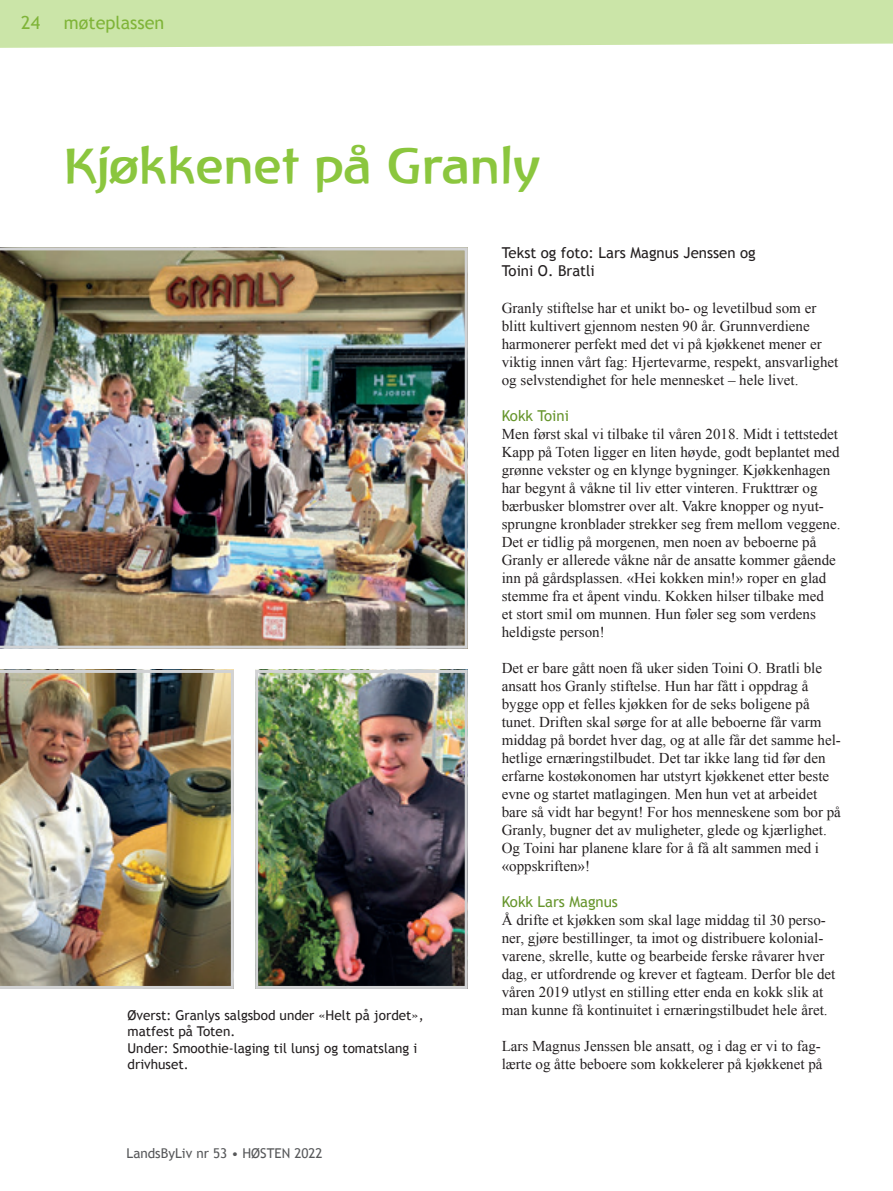
<style>
.page{position:relative;width:893px;height:1191px;background:#fff}
.page>*{position:absolute;margin:0;border:0;box-sizing:border-box;transform-origin:0 0}
.t1{font:48px "Atlantis";color:#8bc63e}
.t2{font:18px "Trebuchet MS";color:#7fb438}
.t3{font:15px/18px "Times New Roman";color:#231f20}
.t4{font:15px/18px "Trebuchet MS";color:#231f20}
.t5{font:15px "Trebuchet MS";color:#66952c}
.t6{font:13.5px/16.2px "Trebuchet MS";color:#231f20}
.t7{font:13.5px "Trebuchet MS";color:#57585a}
</style>
<div class="page">
<div style="left:0;top:0;width:893px;height:48px;background:#cbe5a8"></div>
<img style="left:0;top:247px;width:468px;height:401px">
<img style="left:0;top:670px;width:234px;height:319px">
<img style="left:259px;top:674px;width:205px;height:311px">
<div style="left:255px;top:670px;width:213px;height:319px;border:3px solid #d1d2d4"></div>
<p class="t2" style="left:21px;top:12px;width:20px">24</p>
<p class="t2" style="left:64px;top:12px;width:102px">møteplassen</p>
<h1 class="t1" style="left:64px;top:136px;width:476px">Kjøkkenet på Granly</h1>
<p class="t6" style="left:128px;top:1007px;width:298px">Øverst: Granlys salgsbod under «Helt på jordet», matfest på Toten.<br>Under: Smoothie-laging til lunsj og tomatslang i drivhuset.</p>
<p class="t7" style="left:126px;top:1145px;width:198px">LandsByLiv nr 53 • HØSTEN 2022</p>
<p class="t4" style="left:502px;top:244px;width:255px">Tekst og foto: Lars Magnus Jenssen og<br>Toini O. Bratli</p>
<p class="t3" style="left:502px;top:298px;width:338px">Granly stiftelse har et unikt bo- og levetilbud som er blitt kultivert gjennom nesten 90 år. Grunnverdiene harmonerer perfekt med det vi på kjøkkenet mener er viktig innen vårt fag: Hjertevarme, respekt, ansvarlighet og selvstendighet for hele mennesket – hele livet.</p>
<p class="t5" style="left:502px;top:406px;width:69px">Kokk Toini</p>
<p class="t3" style="left:502px;top:424px;width:340px">Men først skal vi tilbake til våren 2018. Midt i tettstedet Kapp på Toten ligger en liten høyde, godt beplantet med grønne vekster og en klynge bygninger. Kjøkkenhagen har begynt å våkne til liv etter vinteren. Frukttrær og bærbusker blomstrer over alt. Vakre knopper og nyut&shy;sprungne kronblader strekker seg frem mellom veggene.<br>Det er tidlig på morgenen, men noen av beboerne på Granly er allerede våkne når de ansatte kommer gående inn på gårdsplassen. «Hei kokken min!» roper en glad stemme fra et åpent vindu. Kokken hilser tilbake med<br>et stort smil om munnen. Hun føler seg som verdens heldigste person!</p>
<p class="t3" style="left:502px;top:658px;width:341px">Det er bare gått noen få uker siden Toini O. Bratli ble ansatt hos Granly stiftelse. Hun har fått i oppdrag å bygge opp et felles kjøkken for de seks boligene på tunet. Driften skal sørge for at alle beboerne får varm middag på bordet hver dag, og at alle får det samme hel&shy;hetlige ernæringstilbudet. Det tar ikke lang tid før den erfarne kostøkonomen har utstyrt kjøkkenet etter beste evne og startet matlagingen. Men hun vet at arbeidet bare så vidt har begynt! For hos menneskene som bor på Granly, bugner det av muligheter, glede og kjærlighet.<br>Og Toini har planene klare for å få alt sammen med i «oppskriften»!</p>
<p class="t5" style="left:502px;top:892px;width:118px">Kokk Lars Magnus</p>
<p class="t3" style="left:502px;top:910px;width:335px">Å drifte et kjøkken som skal lage middag til 30 perso&shy;ner, gjøre bestillinger, ta imot og distribuere kolonial&shy;varene, skrelle, kutte og bearbeide ferske råvarer hver dag, er utfordrende og krever et fagteam. Derfor ble det våren 2019 utlyst en stilling etter enda en kokk slik at man kunne få kontinuitet i ernæringstilbudet hele året.</p>
<p class="t3" style="left:502px;top:1036px;width:322px">Lars Magnus Jenssen ble ansatt, og i dag er vi to fag&shy;lærte og åtte beboere som kokkelerer på kjøkkenet på</p>
</div>
